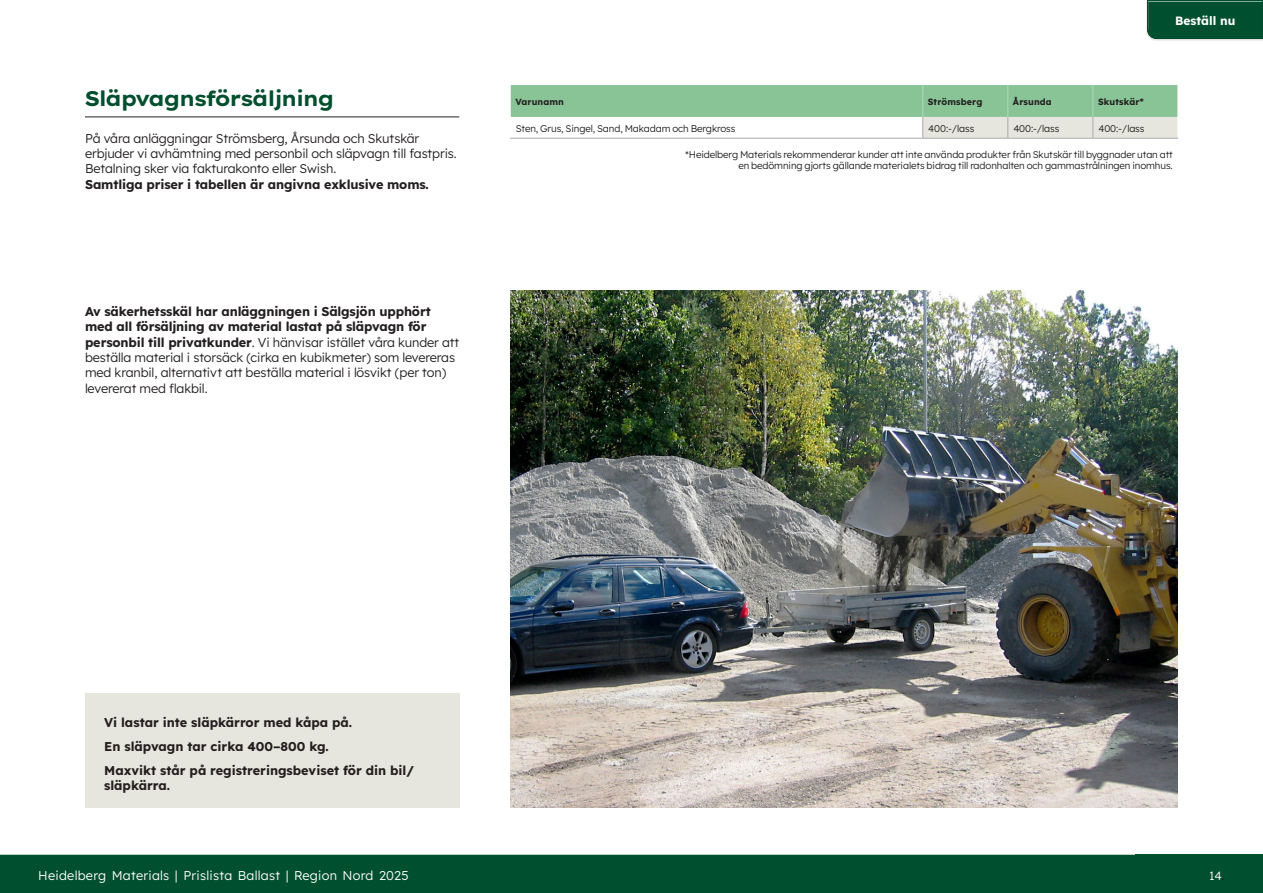
<style>
.page{position:relative;width:1263px;height:893px;background:#fff}
.page>*{position:absolute;margin:0;border:0;box-sizing:border-box;transform-origin:0 0}
.Mellanrubrik{font:700 21px "Lexend Exa HM";color:#004f2f}
.Brödtext{font:300 12.75px/15.3px "Lexend";letter-spacing:-.01em;color:#231f20}
.Brödtext_bold{font:700 12.75px/15.3px "Lexend";color:#231f20}
.t1{font:300 12.75px "Lexend";letter-spacing:.02em;color:#fff}
.t2{font:700 12px "Lexend";color:#fff}
.t3{font:300 12px "Lexend";color:#fff}
.Tabelltext_svart{font:300 9.75px/11.2px "Lexend";letter-spacing:-.01em;color:#231f20;text-align:right}
.Tabell_rubrik{font:700 9px "Lexend";letter-spacing:.015em;color:#231f20}
.s1{font-weight:700}
.s2{color:#231f20}
</style>
<div class="page">
<div style="left:1145px;top:0;width:118px;height:41px;background:#231f20;opacity:.38"></div>
<div style="left:1136px;top:855px;width:127px;height:38px;background:#004f2f"></div>
<div style="left:0;top:855px;width:1136px;height:38px;background:#004f2f"></div>
<hr style="left:85px;top:117px;width:374px;height:1px;background:#231f20">
<svg style="left:510px;top:85px;width:668px;height:53px"></svg>
<hr style="left:510px;top:138px;width:413px;height:1px;background:#a8a9ad">
<hr style="left:923px;top:138px;width:85px;height:1px;background:#a8a9ad">
<hr style="left:1008px;top:138px;width:85px;height:1px;background:#a8a9ad">
<hr style="left:1093px;top:138px;width:85px;height:1px;background:#a8a9ad">
<hr style="left:922px;top:85px;width:1px;height:32px;background:#b6d9bb">
<hr style="left:1007px;top:85px;width:1px;height:32px;background:#b6d9bb">
<hr style="left:1092px;top:85px;width:1px;height:32px;background:#b6d9bb">
<div style="left:85px;top:693px;width:374px;height:115px;background:#e7e6de"></div>
<img style="left:510px;top:291px;width:668px;height:517px">
<p class="Mellanrubrik" style="left:85px;top:82px;width:250px">Släpvagnsförsäljning</p>
<p class="Brödtext" style="left:85px;top:130px;width:373px">På våra anläggningar Strömsberg, Årsunda och Skutskär erbjuder vi avhämtning med personbil och släpvagn till fastpris.<br>Betalning sker via fakturakonto eller Swish.<br><span class="s1">Samtliga priser i tabellen är angivna exklusive moms.</span></p>
<p class="Brödtext" style="left:85px;top:303px;width:376px"><span class="s1">Av säkerhetsskäl har anläggningen i Sälgsjön upphört med all försäljning av material lastat på släpvagn för personbil till privatkunder</span>. Vi hänvisar istället våra kunder att beställa material i storsäck (cirka en kubikmeter) som levereras med kranbil, alternativt att beställa material i lösvikt (per ton) levererat med flakbil.</p>
<p class="t2" style="left:1175px;top:12px;width:62px">Beställ nu</p>
<p class="Tabell_rubrik" style="left:515px;top:96px;width:50px">Varunamn</p>
<p class="Tabell_rubrik" style="left:928px;top:96px;width:56px">Strömsberg</p>
<p class="Tabell_rubrik" style="left:1013px;top:96px;width:40px">Årsunda</p>
<p class="Tabell_rubrik" style="left:1098px;top:96px;width:47px">Skutskär*</p>
<p class="Tabelltext_svart" style="left:516px;top:123px;width:221px">Sten, Grus, Singel, Sand, Makadam och Bergkross</p>
<p class="Tabelltext_svart" style="left:928px;top:123px;width:48px">400:-/lass</p>
<p class="Tabelltext_svart" style="left:1013px;top:123px;width:48px">400:-/lass</p>
<p class="Tabelltext_svart" style="left:1098px;top:123px;width:48px">400:-/lass</p>
<p class="Tabelltext_svart" style="left:685px;top:148px;width:489px">*Heidelberg Materials rekommenderar kunder att inte använda produkter från Skutskär till byggnader utan att en bedömning gjorts gällande materialets bidrag till radonhalten och gammastrålningen inomhus.</p>
<p class="Brödtext_bold" style="left:104px;top:714px;width:250px">Vi lastar inte släpkärror med kåpa på.</p>
<p class="Brödtext_bold" style="left:104px;top:738px;width:226px">En släpvagn tar cirka 400–800 kg.</p>
<p class="Brödtext_bold" style="left:104px;top:762px;width:311px">Maxvikt står på registreringsbeviset för din bil/ släpkärra.</p>
<p class="t1" style="left:38px;top:866px;width:372px">Heidelberg Materials | Prislista Ballast | Region Nord 2025</p>
<p class="t3" style="left:1209px;top:867px;width:17px">14<span class="s2">.</span></p>
</div>
